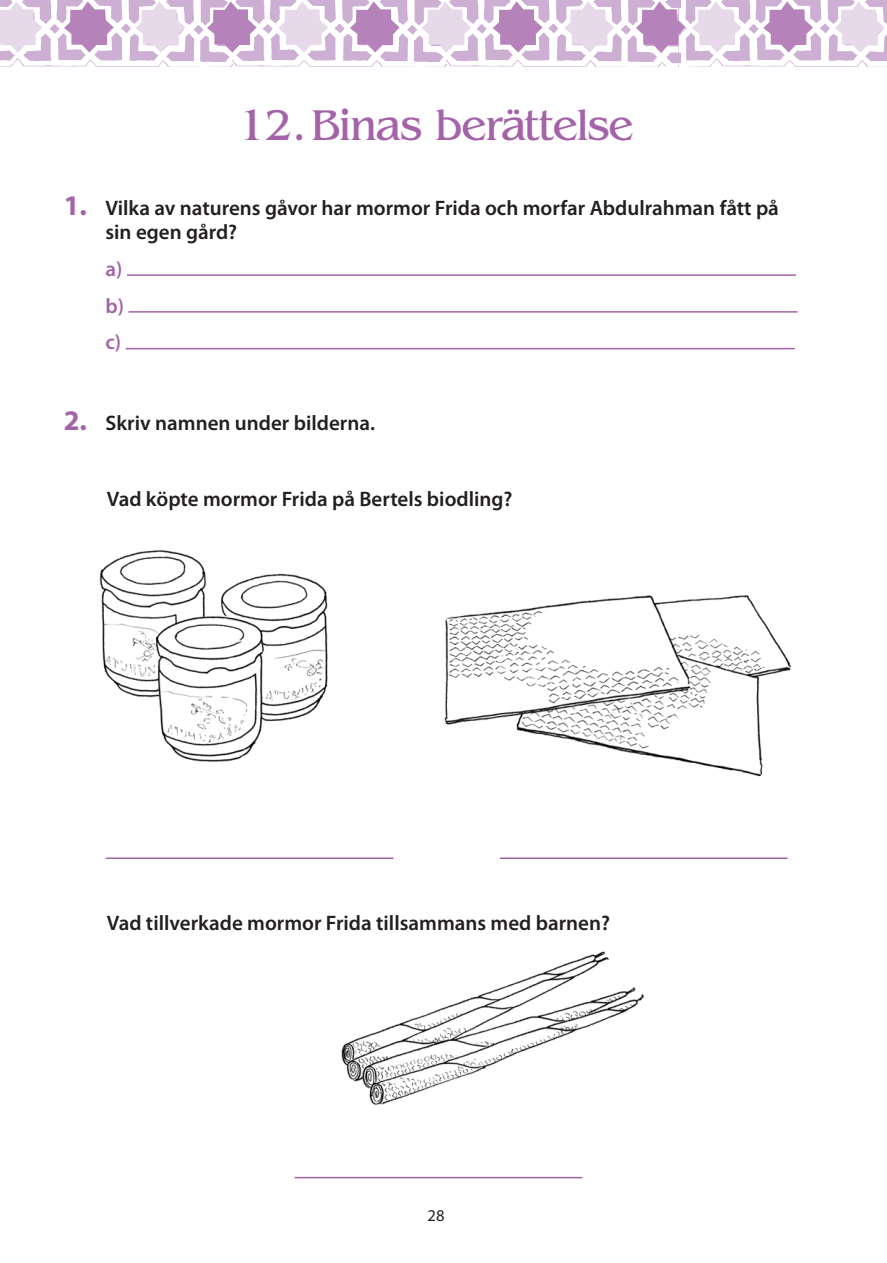
<style>
.page{position:relative;width:887px;height:1263px;background:#fff}
.page>*{position:absolute;margin:0;border:0;box-sizing:border-box;transform-origin:0 0}
.Otsikko_1{font:45px "Benguiat";letter-spacing:-.04em;color:#a463a8}
.TK_teht_anto{font:600 21px/24px "Myriad Pro";color:#231f20}
.TK_teht_abc{font:600 21px "Myriad Pro";color:#a463a8}
.ISL_Leipis_tasan{font:16.5px "Myriad Pro";color:#231f20}
.s1{font-weight:700;font-size:28.5px;color:#a463a8}
</style>
<div class="page">
<img style="left:0;top:0;width:678px;height:67px">
<svg style="left:0;top:1px;width:42px;height:52px"></svg>
<svg style="left:64px;top:1px;width:50px;height:52px"></svg>
<svg style="left:135px;top:1px;width:50px;height:52px"></svg>
<svg style="left:207px;top:1px;width:50px;height:52px"></svg>
<svg style="left:278px;top:1px;width:50px;height:52px"></svg>
<svg style="left:350px;top:1px;width:49px;height:52px"></svg>
<svg style="left:421px;top:1px;width:50px;height:52px"></svg>
<svg style="left:493px;top:1px;width:49px;height:52px"></svg>
<svg style="left:564px;top:1px;width:50px;height:52px"></svg>
<svg style="left:635px;top:1px;width:43px;height:52px"></svg>
<img style="left:678px;top:0;width:208px;height:67px">
<svg style="left:691px;top:1px;width:50px;height:52px"></svg>
<svg style="left:763px;top:1px;width:50px;height:52px"></svg>
<svg style="left:834px;top:1px;width:50px;height:52px"></svg>
<hr style="left:127px;top:274px;width:669px;height:2px;background:#a463a8">
<hr style="left:128px;top:311px;width:669px;height:2px;background:#a463a8">
<hr style="left:126px;top:348px;width:668px;height:1px;background:#a463a8">
<img style="left:99px;top:550px;width:229px;height:212px">
<img style="left:444px;top:595px;width:347px;height:182px">
<img style="left:341px;top:951px;width:303px;height:154px">
<hr style="left:106px;top:857px;width:287px;height:2px;background:#a463a8">
<hr style="left:500px;top:857px;width:287px;height:2px;background:#a463a8">
<hr style="left:294px;top:1177px;width:288px;height:1px;background:#a463a8">
<p class="Otsikko_1" style="left:238px;top:100px;width:398px">12.Binas berättelse</p>
<p class="TK_teht_anto" style="left:105px;top:195px;width:675px;text-indent:-42px"><span class="s1">1.</span> Vilka av naturens gåvor har mormor Frida och morfar Abdulrahman fått på sin egen gård?</p>
<p class="TK_teht_abc" style="left:105px;top:255px;width:18px">a)</p>
<p class="TK_teht_abc" style="left:105px;top:292px;width:20px">b)</p>
<p class="TK_teht_abc" style="left:105px;top:329px;width:17px">c)</p>
<p class="TK_teht_anto" style="left:64px;top:410px;width:313px"><span class="s1">2.</span> Skriv namnen under bilderna.</p>
<p class="TK_teht_anto" style="left:107px;top:486px;width:407px">Vad köpte mormor Frida på Bertels biodling?</p>
<p class="TK_teht_anto" style="left:107px;top:910px;width:504px">Vad tillverkade mormor Frida tillsammans med barnen?</p>
<p class="ISL_Leipis_tasan" style="left:427px;top:1205px;width:18px">28</p>
</div>
